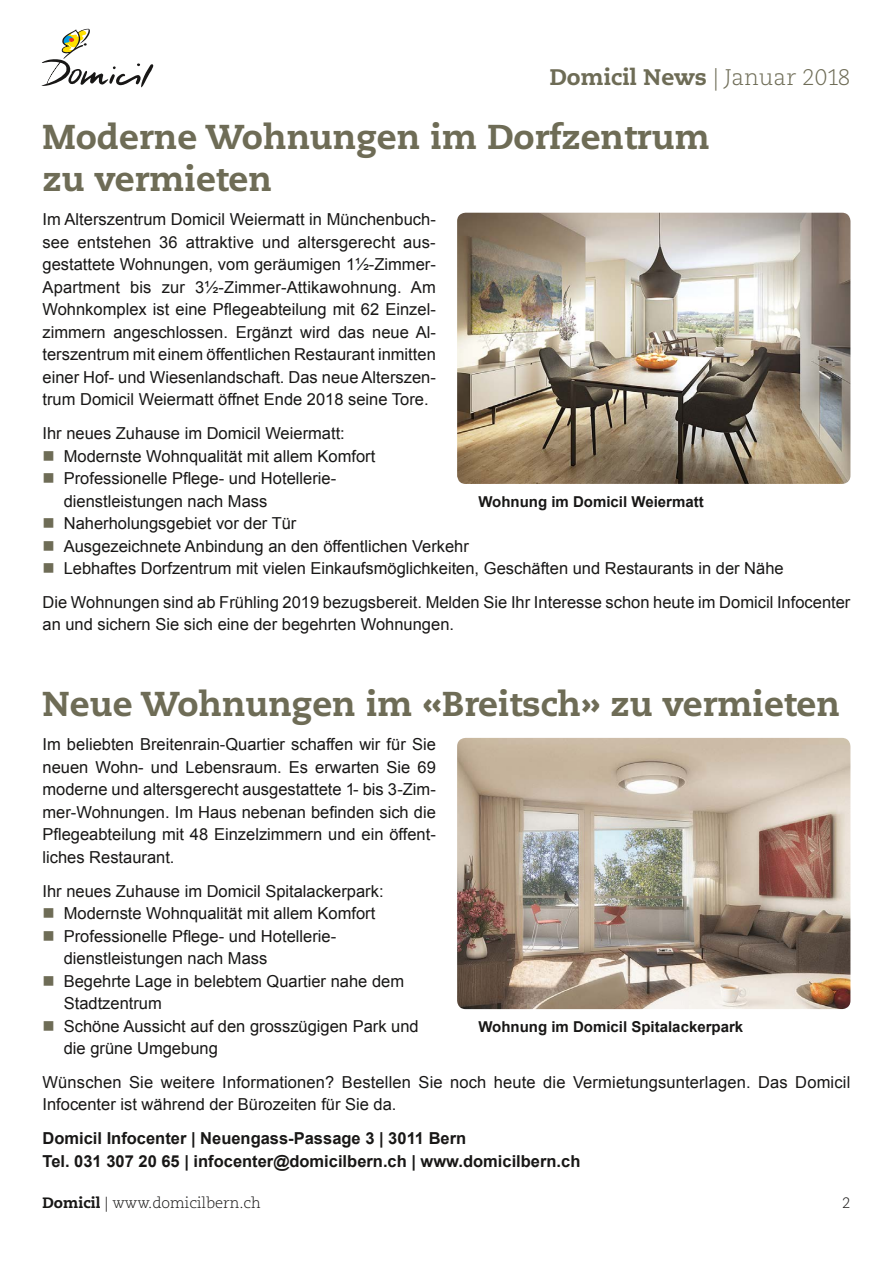
<style>
.page{position:relative;width:893px;height:1263px;background:#fff}
.page>*{position:absolute;margin:0;border:0;box-sizing:border-box;transform-origin:0 0}
.t1{font:800 34.5px/42px "Caecilia LT Std";color:#6e6c56}
.t2{font:800 22.5px "Caecilia LT Std";color:#6e6c56}
.t3{font:16.5px/22.5px "Arial";color:#181716}
.t4{font:700 16.5px/22.5px "Arial";color:#181716}
.t5{font:700 15px "Arial";color:#181716}
.t6{font:300 15px "Caecilia LT Std";color:#181716}
.s1{font-weight:300}
.s2{color:#6e6c56}
.s3{font-weight:800}
</style>
<div class="page">
<svg style="left:41px;top:29px;width:113px;height:58px"></svg>
<img style="left:457px;top:738px;width:393px;height:271px">
<img style="left:457px;top:213px;width:393px;height:271px">
<h2 class="t2" style="left:550px;top:63px;width:302px">Domicil News <span class="s1">| Januar 2018</span></h2>
<h1 class="t1" style="left:43px;top:116px;width:669px">Moderne Wohnungen im Dorfzentrum zu vermieten</h1>
<p class="t3" style="left:43px;top:208px;width:395px;text-align:justify">Im Alterszentrum Domicil Weiermatt in Münchenbuch&shy;see entstehen 36 attraktive und altersgerecht aus&shy;gestattete Wohnungen, vom geräumigen 1½-Zimmer-Apartment bis zur 3½-Zimmer-Attikawohnung. Am Wohnkomplex ist eine Pflegeabteilung mit 62 Einzel&shy;zimmern angeschlossen. Ergänzt wird das neue Al&shy;terszentrum mit einem öffentlichen Restaurant inmitten einer Hof- und Wiesenlandschaft. Das neue Alterszen&shy;trum Domicil Weiermatt öffnet Ende 2018 seine Tore.</p>
<p class="t3" style="left:43px;top:422px;width:304px">Ihr neues Zuhause im Domicil Weiermatt:</p>
<p class="t3" style="left:43px;top:445px;width:334px"><span class="s2">■</span> Modernste Wohnqualität mit allem Komfort</p>
<p class="t3" style="left:64px;top:467px;width:274px;text-indent:-21px"><span class="s2">■</span> Professionelle Pflege- und Hotellerie&shy;dienstleistungen nach Mass</p>
<p class="t3" style="left:43px;top:512px;width:255px"><span class="s2">■</span> Naherholungsgebiet vor der Tür</p>
<p class="t3" style="left:43px;top:535px;width:428px"><span class="s2">■</span> Ausgezeichnete Anbindung an den öffentlichen Verkehr</p>
<p class="t3" style="left:43px;top:552px;width:809px;line-height:33.8px"><span class="s2">■</span> Lebhaftes Dorfzentrum mit vielen Einkaufsmöglichkeiten, Geschäften und Restaurants in der Nähe<br>Die Wohnungen sind ab Frühling 2019 bezugsbereit. Melden Sie Ihr Interesse schon heute im Domicil Infocenter</p>
<p class="t3" style="left:43px;top:613px;width:413px">an und sichern Sie sich eine der begehrten Wohnungen.</p>
<p class="t5" style="left:478px;top:491px;width:227px">Wohnung im Domicil Weiermatt</p>
<h1 class="t1" style="left:43px;top:683px;width:799px">Neue Wohnungen im «Breitsch» zu vermieten</h1>
<p class="t3" style="left:43px;top:733px;width:395px;text-align:justify">Im beliebten Breitenrain-Quartier schaffen wir für Sie neuen Wohn- und Lebensraum. Es erwarten Sie 69 moderne und altersgerecht ausgestattete 1- bis 3-Zim&shy;mer-Wohnungen. Im Haus nebenan befinden sich die Pflegeabteilung mit 48 Einzelzimmern und ein öffent&shy;liches Restaurant.</p>
<p class="t3" style="left:43px;top:880px;width:343px">Ihr neues Zuhause im Domicil Spitalackerpark:</p>
<p class="t3" style="left:43px;top:902px;width:334px"><span class="s2">■</span> Modernste Wohnqualität mit allem Komfort</p>
<p class="t3" style="left:64px;top:925px;width:274px;text-indent:-21px"><span class="s2">■</span> Professionelle Pflege- und Hotellerie&shy;dienstleistungen nach Mass</p>
<p class="t3" style="left:64px;top:970px;width:342px;text-indent:-21px"><span class="s2">■</span> Begehrte Lage in belebtem Quartier nahe dem<br>Stadtzentrum</p>
<p class="t3" style="left:64px;top:1015px;width:356px;text-indent:-21px"><span class="s2">■</span> Schöne Aussicht auf den grosszügigen Park und die grüne Umgebung</p>
<p class="t3" style="left:43px;top:1071px;width:809px">Wünschen Sie weitere Informationen? Bestellen Sie noch heute die Vermietungsunterlagen. Das Domicil<br>Infocenter ist während der Bürozeiten für Sie da.</p>
<p class="t4" style="left:43px;top:1128px;width:539px">Domicil Infocenter | Neuengass-Passage 3 | 3011 Bern<br>Tel. 031 307 20 65 | infocenter@domicilbern.ch | www.domicilbern.ch</p>
<p class="t5" style="left:478px;top:1016px;width:266px">Wohnung im Domicil Spitalackerpark</p>
<p class="t6" style="left:43px;top:1194px;width:220px"><span class="s3">Domicil</span> | www.domicilbern.ch</p>
<p class="t6" style="left:842px;top:1194px;width:10px">2</p>
</div>
